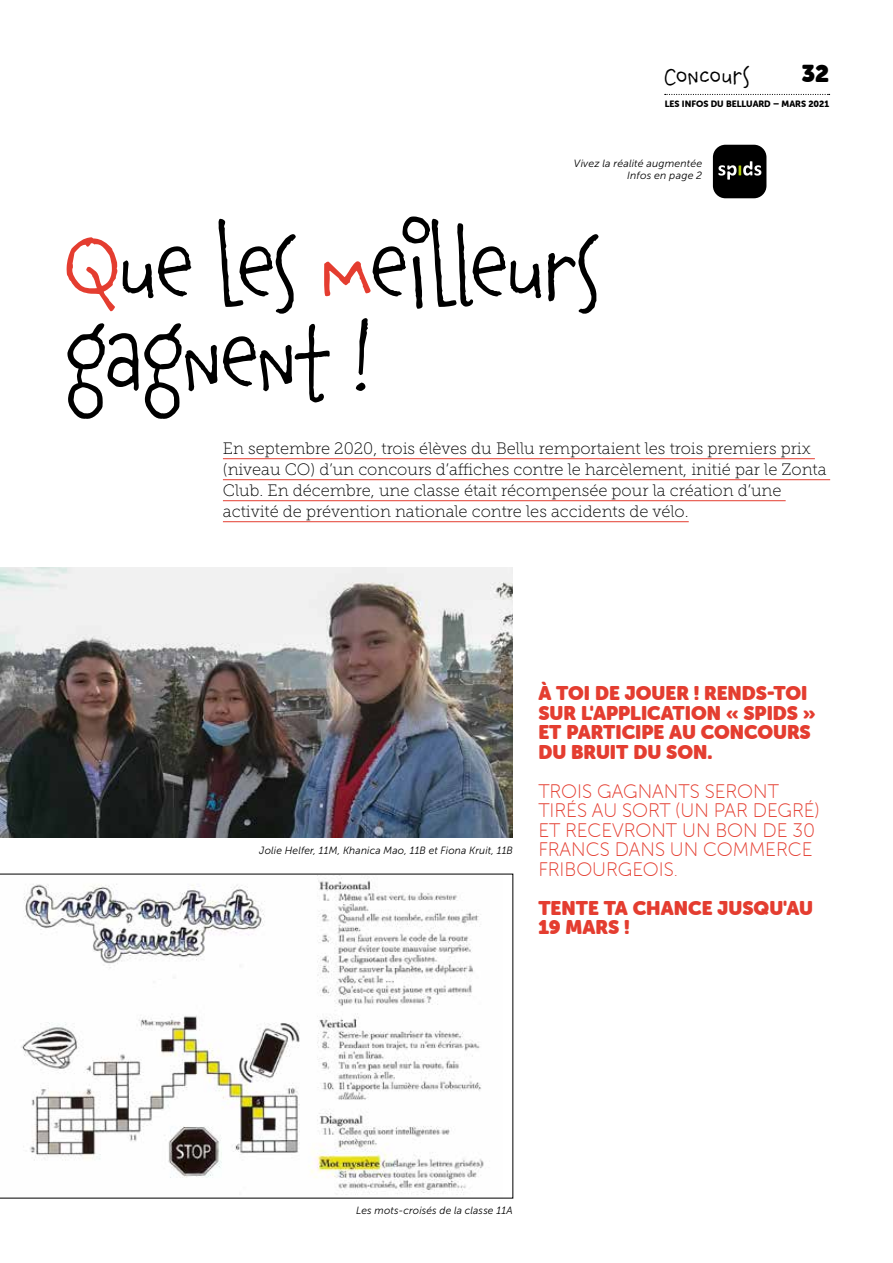
<style>
.page{position:relative;width:893px;height:1263px;background:#fff}
.page>*{position:absolute;margin:0;border:0;box-sizing:border-box;transform-origin:0 0}
.t1{font:96px/90px "Chauncy Pro";letter-spacing:-.035em;color:#000}
.t2{font:27px "Chauncy Pro";letter-spacing:.01em;color:#000}
.t3{font:24px "Museo Sans Rounded";color:#000}
.t4{font:19.5px/19.5px "Museo Sans Rounded";color:#e43d30}
.t5{font:19.5px/19.5px "Museo Sans Rounded 100";color:#e43d30}
.t6{font:16.5px/21px "Museo Slab 100";color:#000}
.t7{font:italic 10.5px/12px "Museo Sans 300";letter-spacing:.015em;color:#000;text-align:right}
.t8{font:9px "Museo Sans Rounded 900";color:#000}
.s1{color:#e43d30}
</style>
<div class="page">
<svg style="left:665px;top:94px;width:165px;height:1px"></svg>
<hr style="left:223px;top:458px;width:592px;height:1px;background:#e43d30">
<hr style="left:223px;top:479px;width:607px;height:1px;background:#e43d30">
<hr style="left:223px;top:500px;width:563px;height:1px;background:#e43d30">
<hr style="left:223px;top:521px;width:466px;height:1px;background:#e43d30">
<img style="left:0;top:567px;width:513px;height:271px">
<svg style="left:0;top:874px;width:513px;height:324px"></svg>
<div style="left:713px;top:145px;width:53px;height:53px;background:#000;border-radius:13px"></div>
<svg style="left:718px;top:161px;width:43px;height:19px"></svg>
<h2 class="t2" style="left:664px;top:55px;width:87px">Concours</h2>
<h3 class="t3" style="left:802px;top:59px;width:29px">32</h3>
<p class="t8" style="left:665px;top:98px;width:166px">LES INFOS DU BELLUARD – MARS 2021</p>
<p class="t7" style="left:574px;top:157px;width:130px">Vivez la réalité augmentée<br>Infos en page 2</p>
<h1 class="t1" style="left:64px;top:227px;width:540px"><span class="s1">Q</span>ue les <span class="s1">m</span>eilleurs gagnent !</h1>
<p class="t6" style="left:223px;top:438px;width:605px">En septembre 2020, trois élèves du Bellu remportaient les trois premiers prix (niveau CO) d’un concours d’affiches contre le harcèlement, initié par le Zonta Club. En décembre, une classe était récompensée pour la création d’une activité de prévention nationale contre les accidents de vélo.</p>
<p class="t7" style="left:259px;top:844px;width:255px">Jolie Helfer, 11M, Khanica Mao, 11B et Fiona Kruit, 11B</p>
<p class="t4" style="left:538px;top:684px;width:279px">À TOI DE JOUER ! RENDS-TOI<br>SUR L'APPLICATION « SPIDS »<br>ET PARTICIPE AU CONCOURS<br>DU BRUIT DU SON.</p>
<p class="t5" style="left:538px;top:781px;width:283px">TROIS GAGNANTS SERONT<br>TIRÉS AU SORT (UN PAR DEGRÉ)<br>ET RECEVRONT UN BON DE 30<br>FRANCS DANS UN COMMERCE<br>FRIBOURGEOIS.</p>
<p class="t4" style="left:538px;top:898px;width:276px">TENTE TA CHANCE JUSQU'AU<br>19 MARS !</p>
<p class="t7" style="left:356px;top:1205px;width:158px">Les mots-croisés de la classe 11A</p>
</div>
